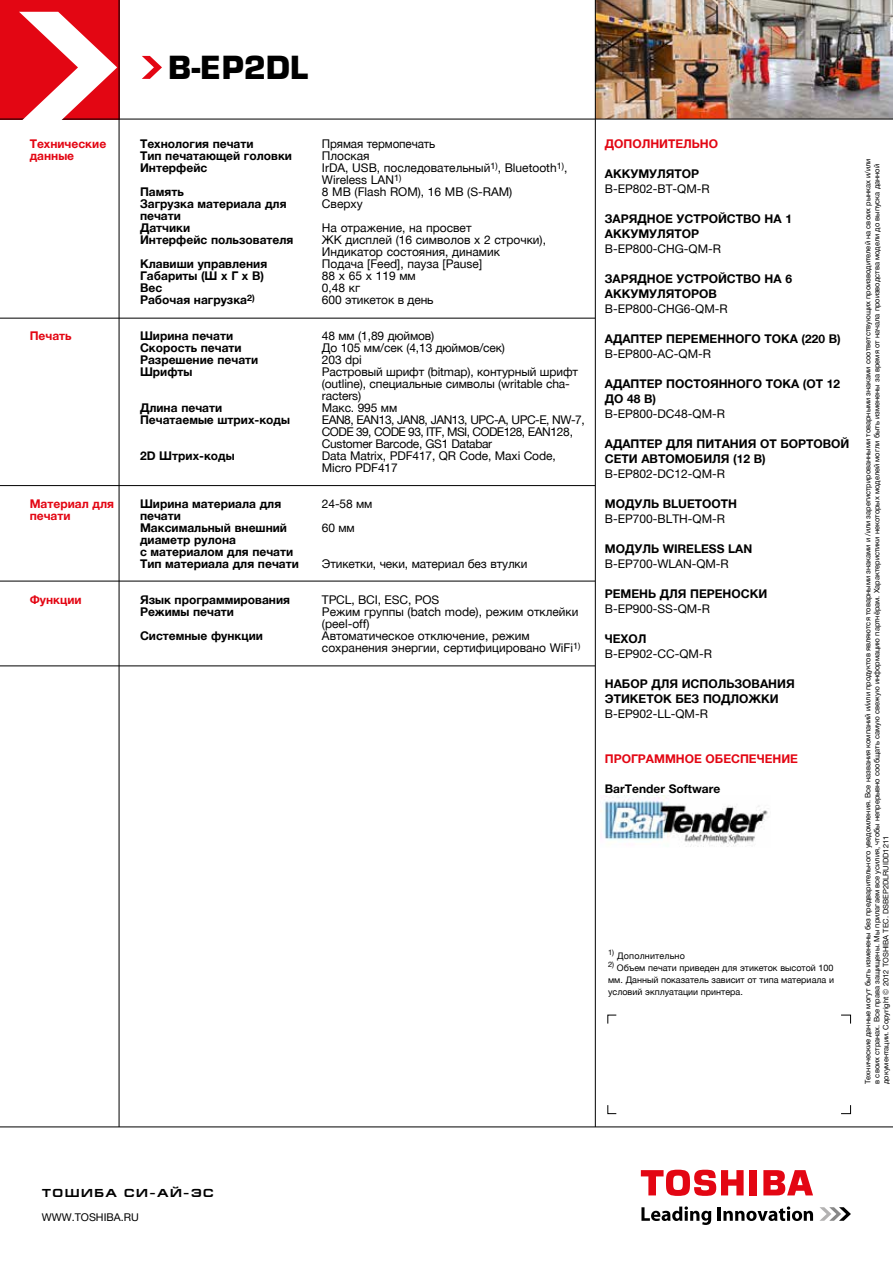
<style>
.page{position:relative;width:893px;height:1263px;background:#fff}
.page>*{position:absolute;margin:0;border:0;box-sizing:border-box;transform-origin:0 0}
.t1{font:700 31.05px "Eurostile LT Std";color:#000}
.t2{font:12px/12px "Helvetica Neue LTCYR";letter-spacing:-.01em;color:#000}
.t3{font:700 12px/12px "Helvetica Neue LTCYR";color:#000}
.t4{font:12px "Helvetica Neue LT Pro";color:#000}
.t5{font:700 12px/12px "Helvetica Neue LTCYR";color:#e30613}
.t6{font:700 12px "Helvetica Neue LT Pro";color:#000}
.t7{font:700 11.55px "Europe Ext";letter-spacing:.125em;color:#000}
.t8{font:10.8px "Helvetica Neue LT Pro";color:#000}
.t9{font:9px/12px "Helvetica Neue LTCYR";color:#000;text-align:justify}
.t10{font:9px "Helvetica Neue LTCYR";letter-spacing:.02em;color:#000}
.t11{font:7.5px/9px "Helvetica Neue LTCYR";color:#000}
.t12{font:7.5px "Helvetica Neue LT Pro";color:#000}
.s1{font-family:"Helvetica Neue LT Pro"}
.s2{font-family:"Helvetica Neue LTCYR"}
</style>
<div class="page">
<svg style="left:820px;top:1207px;width:31px;height:14px"></svg>
<svg style="left:641px;top:1206px;width:70px;height:19px"></svg>
<hr style="left:718px;top:1207px;width:3px;height:14px;background:#000">
<svg style="left:723px;top:1206px;width:90px;height:15px"></svg>
<div style="left:750px;top:1170px;width:7px;height:25px;background:#e30613"></div>
<svg style="left:763px;top:1170px;width:50px;height:25px"></svg>
<svg style="left:641px;top:1170px;width:103px;height:26px"></svg>
<img style="left:596px;top:0;width:297px;height:119px">
<div style="left:0;top:0;width:119px;height:119px;background:#e30613"></div>
<hr style="left:0;top:1126px;width:893px;height:1px;background:#000">
<hr style="left:119px;top:0;width:1px;height:1127px;background:#000">
<hr style="left:0;top:318px;width:595px;height:1px;background:#000">
<hr style="left:0;top:581px;width:595px;height:1px;background:#000">
<hr style="left:0;top:485px;width:595px;height:1px;background:#000">
<hr style="left:0;top:665px;width:595px;height:1px;background:#000">
<svg style="left:607px;top:1014px;width:10px;height:10px"></svg>
<svg style="left:841px;top:1014px;width:10px;height:10px"></svg>
<svg style="left:841px;top:1105px;width:10px;height:9px"></svg>
<svg style="left:607px;top:1105px;width:10px;height:9px"></svg>
<svg style="left:142px;top:56px;width:20px;height:23px"></svg>
<img style="left:600px;top:795px;width:168px;height:52px">
<hr style="left:0;top:119px;width:893px;height:1px;background:#000">
<hr style="left:595px;top:0;width:1px;height:1127px;background:#000">
<svg style="left:19px;top:12px;width:98px;height:108px"></svg>
<p class="t5" style="left:30px;top:138px;width:78px">ТЕХНИЧЕСКИЕ<br>ДАННЫЕ</p>
<p class="t5" style="left:30px;top:330px;width:44px">ПЕЧАТЬ</p>
<p class="t5" style="left:30px;top:498px;width:86px">МАТЕРИАЛ ДЛЯ<br>ПЕЧАТИ</p>
<p class="t5" style="left:30px;top:594px;width:53px">ФУНКЦИИ</p>
<h1 class="t1" style="left:168px;top:49px;width:142px">B-EP2DL</h1>
<p class="t3" style="left:140px;top:138px;width:153px">ТЕХНОЛОГИЯ ПЕЧАТИ<br>ТИП ПЕЧАТАЮЩЕЙ ГОЛОВКИ<br>ИНТЕРФЕЙС</p>
<p class="t3" style="left:140px;top:186px;width:155px">ПАМЯТЬ<br>ЗАГРУЗКА МАТЕРИАЛА ДЛЯ<br>ПЕЧАТИ<br>ДАТЧИКИ<br>ИНТЕРФЕЙС ПОЛЬЗОВАТЕЛЯ</p>
<p class="t3" style="left:140px;top:258px;width:129px">КЛАВИШИ УПРАВЛЕНИЯ<br>ГАБАРИТЫ (Ш Х Г Х В)<br>ВЕС<br>РАБОЧАЯ НАГРУЗКА<sup>2)</sup></p>
<p class="t3" style="left:140px;top:330px;width:120px">ШИРИНА ПЕЧАТИ<br>СКОРОСТЬ ПЕЧАТИ<br>РАЗРЕШЕНИЕ ПЕЧАТИ<br>ШРИФТЫ</p>
<p class="t3" style="left:140px;top:402px;width:151px">ДЛИНА ПЕЧАТИ<br>ПЕЧАТАЕМЫЕ ШТРИХ-КОДЫ</p>
<p class="t3" style="left:140px;top:450px;width:96px"><span class="s1">2D</span> ШТРИХ-КОДЫ</p>
<p class="t3" style="left:140px;top:498px;width:160px">ШИРИНА МАТЕРИАЛА ДЛЯ<br>ПЕЧАТИ<br>МАКСИМАЛЬНЫЙ ВНЕШНИЙ<br>ДИАМЕТР РУЛОНА<br>С МАТЕРИАЛОМ ДЛЯ ПЕЧАТИ<br>ТИП МАТЕРИАЛА ДЛЯ ПЕЧАТИ</p>
<p class="t3" style="left:140px;top:594px;width:151px">ЯЗЫК ПРОГРАММИРОВАНИЯ<br>РЕЖИМЫ ПЕЧАТИ</p>
<p class="t3" style="left:140px;top:630px;width:124px">СИСТЕМНЫЕ ФУНКЦИИ</p>
<p class="t2" style="left:322px;top:138px;width:247px">Прямая термопечать<br>Плоская<br>IrDA, USB, последовательный<sup>1)</sup>, Bluetooth<sup>1)</sup>,<br>Wireless LAN<sup>1)<br></sup>8 MB (Flash ROM), 16 MB (S-RAM)<br>Сверху</p>
<p class="t2" style="left:322px;top:222px;width:226px">На отражение, на просвет<br>ЖК дисплей (16 символов x 2 строчки),<br>Индикатор состояния, динамик<br>Подача [Feed], пауза [Pause]<br>88 x 65 x 119 мм<br>0,48 кг<br>600 этикеток в день</p>
<p class="t2" style="left:322px;top:330px;width:264px">48 мм (1,89 дюймов)<br>До 105 мм/сек (4,13 дюймов/сек)<br>203 dpi<br>Растровый шрифт (bitmap), контурный шрифт (outline), специальные символы (writable cha&shy;racters)<br>Макс. 995 мм<br>EAN8, EAN13, JAN8, JAN13, UPC-A, UPC-E, NW-7,<br>CODE 39, CODE 93, ITF, MSI, CODE128, EAN128,<br>Customer Barcode, GS1 Databar<br>Data Matrix, PDF417, QR Code, Maxi Code,<br>Micro PDF417</p>
<p class="t2" style="left:322px;top:492px;width:52px;line-height:24px">24-58 мм<br>60 мм</p>
<p class="t2" style="left:322px;top:558px;width:207px">Этикетки, чеки, материал без втулки</p>
<p class="t2" style="left:322px;top:594px;width:260px">TPCL, BCI, ESC, POS<br>Режим группы (batch mode), режим отклейки (peel-off)<br>Автоматическое отключение, режим сохранения энергии, сертифицировано WiFi<sup>1)</sup></p>
<p class="t5" style="left:605px;top:138px;width:115px">ДОПОЛНИТЕЛЬНО</p>
<p class="t3" style="left:605px;top:168px;width:96px">АККУМУЛЯТОР</p>
<p class="t4" style="left:605px;top:182px;width:106px">B-EP802-BT-QM-R</p>
<p class="t3" style="left:605px;top:213px;width:18px">ЗАРЯДНОЕ</p>
<p class="t3" style="left:676px;top:213px;width:10px">УСТРО</p>
<p class="t3" style="left:718px;top:213px;width:19px">ЙСТВО</p>
<p class="t3" style="left:765px;top:213px;width:29px">НА 1</p>
<p class="t3" style="left:605px;top:228px;width:10px">АККУМУЛЯТОР</p>
<p class="t4" style="left:605px;top:242px;width:118px">B-EP800-CHG-QM-R</p>
<p class="t3" style="left:605px;top:273px;width:18px">ЗАРЯДНОЕ</p>
<p class="t3" style="left:676px;top:273px;width:10px">УСТРО</p>
<p class="t3" style="left:718px;top:273px;width:19px">ЙСТВО</p>
<p class="t3" style="left:765px;top:273px;width:29px">НА 6</p>
<p class="t3" style="left:605px;top:288px;width:10px">АККУМУЛЯТОРОВ</p>
<p class="t4" style="left:605px;top:302px;width:124px">B-EP800-CHG6-QM-R</p>
<p class="t3" style="left:605px;top:333px;width:18px">АДАПТЕР</p>
<p class="t3" style="left:666px;top:333px;width:10px">ПЕРЕМЕННОГО</p>
<p class="t3" style="left:764px;top:333px;width:10px">ТОКА</p>
<p class="t3" style="left:802px;top:333px;width:41px">(220 В)</p>
<p class="t4" style="left:605px;top:347px;width:108px">B-EP800-AC-QM-R</p>
<p class="t3" style="left:605px;top:378px;width:18px">АДАПТЕР</p>
<p class="t3" style="left:666px;top:378px;width:10px">ПОСТОЯННОГО</p>
<p class="t3" style="left:766px;top:378px;width:10px">ТОКА</p>
<p class="t3" style="left:803px;top:378px;width:39px">(ОТ 12</p>
<p class="t3" style="left:605px;top:393px;width:53px">ДО 48 В)</p>
<p class="t4" style="left:605px;top:407px;width:122px">B-EP800-DC48-QM-R</p>
<p class="t3" style="left:605px;top:438px;width:18px">АДАПТЕР</p>
<p class="t3" style="left:666px;top:438px;width:10px">ДЛЯ</p>
<p class="t3" style="left:697px;top:438px;width:10px">ПИТАНИЯ</p>
<p class="t3" style="left:760px;top:438px;width:39px">ОТ БОРТОВО</p>
<p class="t3" style="left:841px;top:438px;width:10px">Й</p>
<p class="t3" style="left:605px;top:453px;width:9px">СЕТИ</p>
<p class="t3" style="left:641px;top:453px;width:10px">АВТОМО</p>
<p class="t3" style="left:695px;top:453px;width:18px">БИЛЯ</p>
<p class="t6" style="left:733px;top:451px;width:34px">(12 <span class="s2">В</span>)</p>
<p class="t4" style="left:605px;top:467px;width:122px">B-EP802-DC12-QM-R</p>
<p class="t3" style="left:605px;top:498px;width:21px">МОДУЛЬ</p>
<p class="t3" style="left:663px;top:498px;width:76px">BLUETOOTH</p>
<p class="t4" style="left:605px;top:512px;width:122px">B-EP700-BLTH-QM-R</p>
<p class="t3" style="left:605px;top:543px;width:21px">МОДУЛЬ</p>
<p class="t3" style="left:663px;top:543px;width:91px">WIRELESS LAN</p>
<p class="t4" style="left:605px;top:557px;width:126px">B-EP700-WLAN-QM-R</p>
<p class="t3" style="left:605px;top:588px;width:18px">РЕМЕНЬ</p>
<p class="t3" style="left:660px;top:588px;width:10px">ДЛЯ</p>
<p class="t3" style="left:690px;top:588px;width:10px">ПЕРЕНОСКИ</p>
<p class="t4" style="left:605px;top:602px;width:107px">B-EP900-SS-QM-R</p>
<p class="t3" style="left:605px;top:633px;width:43px">ЧЕХОЛ</p>
<p class="t4" style="left:605px;top:647px;width:109px">B-EP902-CC-QM-R</p>
<p class="t3" style="left:605px;top:678px;width:57px">НАБОР ДЛЯ</p>
<p class="t3" style="left:682px;top:678px;width:10px">ИСПОЛЬЗОВАНИЯ</p>
<p class="t3" style="left:605px;top:693px;width:19px">ЭТИКЕТОК</p>
<p class="t3" style="left:675px;top:693px;width:38px">БЕЗ ПОДЛО</p>
<p class="t3" style="left:749px;top:693px;width:22px">ЖКИ</p>
<p class="t4" style="left:605px;top:707px;width:105px">B-EP902-LL-QM-R</p>
<p class="t5" style="left:605px;top:753px;width:195px">ПРОГРАММНОЕ ОБЕСПЕЧЕНИЕ</p>
<p class="t6" style="left:605px;top:781px;width:117px">BarTender Software</p>
<p class="t12" style="left:608px;top:947px;width:8px">1)</p>
<p class="t10" style="left:617px;top:951px;width:69px">Дополнительно</p>
<p class="t12" style="left:608px;top:959px;width:8px">2)</p>
<p class="t9" style="left:608px;top:962px;width:227px;text-indent:9px">Объем печати приведен для этикеток высотой 100 мм. Данный показатель зависит от типа материала и условий экплуатации принтера.</p>
<p class="t11" style="left:863px;top:1084px;width:927px;rotate:-90deg">Технические данные могут быть изменены без предварительного уведомления. Все названия компаний и/или продуктов являются товарными знаками и /или зарегистрированными товарными знаками соответствующих производителей на своих рынках и/или в своих странах. Все права защищены. Мы прилагаем все усилия, чтобы непрерывно сообщать самую свежую информацию партнёрам. Характеристики некоторых моделей могли быть изменены за время от начала производства модели до выпуска данной документации. Copyright © 2012 TOSHIBA TEC. DSBEP2DLRUIDD1211</p>
<p class="t7" style="left:42px;top:1187px;width:173px">ТОШИБА СИ-АЙ-ЭС</p>
<p class="t8" style="left:42px;top:1210px;width:98px">WWW.TOSHIBA.RU</p>
</div>
